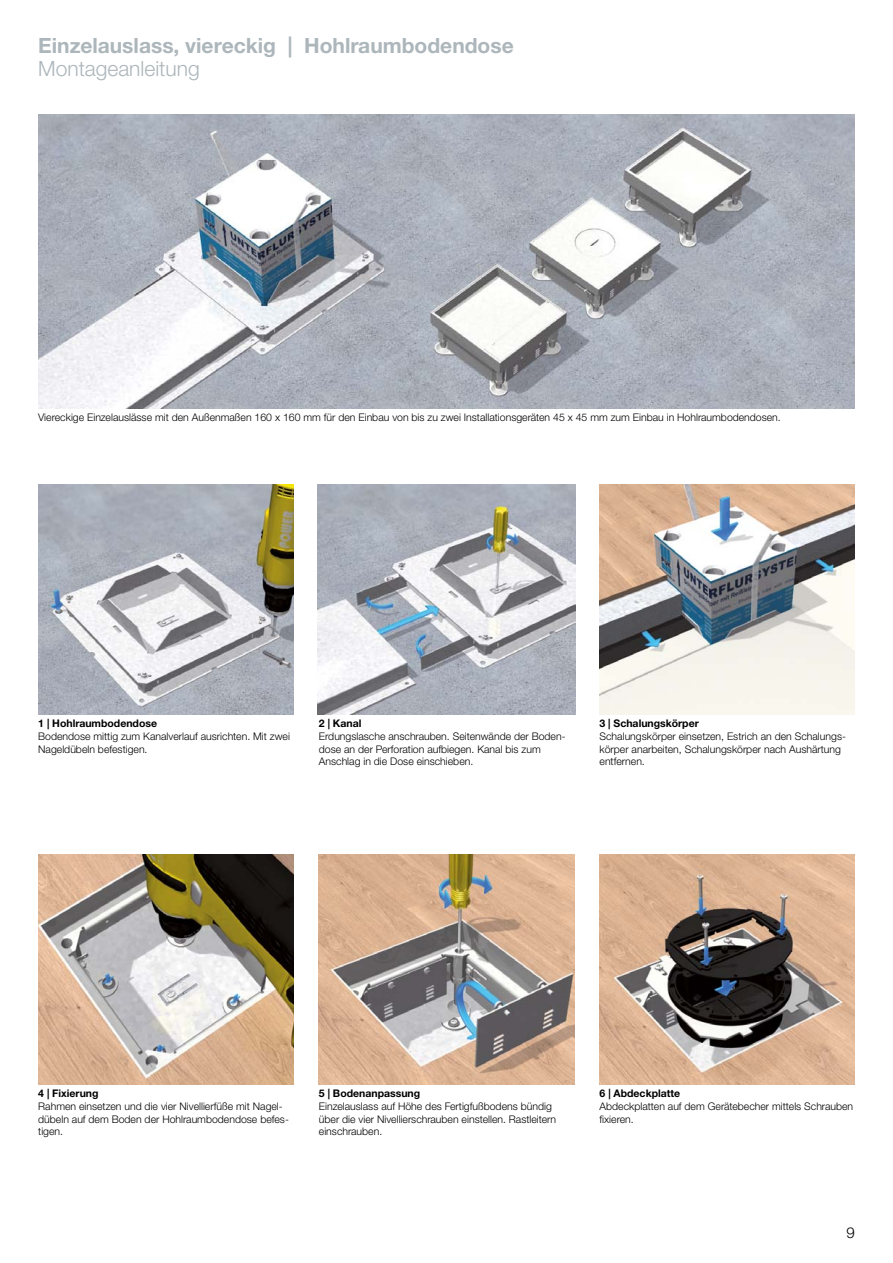
<style>
.page{position:relative;width:893px;height:1263px;background:#fff}
.page>*{position:absolute;margin:0;border:0;box-sizing:border-box;transform-origin:0 0}
.t1{font:700 21px "Helvetica Neue LTW1 G";color:#acb6bb}
.t2{font:300 21px "Helvetica Neue LTW1 G";color:#acb6bb}
.t3{font:300 15px "Helvetica Neue LTW1 G";color:#000}
.t4{font:300 10.5px/12.8px "Helvetica Neue LTW1 G";color:#000}
.t5{font:700 10.5px "Helvetica Neue LTW1 G";color:#000}
</style>
<div class="page">
<img style="left:600px;top:855px;width:255px;height:229px">
<img style="left:319px;top:855px;width:255px;height:229px">
<img style="left:38px;top:855px;width:255px;height:229px">
<img style="left:600px;top:485px;width:255px;height:229px">
<img style="left:318px;top:485px;width:257px;height:229px">
<img style="left:38px;top:485px;width:255px;height:229px">
<img style="left:38px;top:115px;width:817px;height:293px">
<h1 class="t1" style="left:38px;top:33px;width:477px">Einzelauslass, viereckig | Hohlraumbodendose</h1>
<h1 class="t2" style="left:38px;top:55px;width:163px">Montageanleitung</h1>
<p class="t4" style="left:38px;top:411px;width:744px">Viereckige Einzelauslässe mit den Außenmaßen 160 x 160 mm für den Einbau von bis zu zwei Installationsgeräten 45 x 45 mm zum Einbau in Hohlraum bodendosen.</p>
<p class="t5" style="left:38px;top:717px;width:120px">1 | Hohlraumbodendose</p>
<p class="t4" style="left:38px;top:730px;width:253px">Bodendose mittig zum Kanalverlauf aus richten. Mit zwei<br>Nageldübeln befestigen.</p>
<p class="t5" style="left:319px;top:717px;width:44px">2 | Kanal</p>
<p class="t4" style="left:319px;top:730px;width:248px">Erdungslasche anschrauben. Seitenwände der Boden&shy;dose an der Perforation aufbiegen. Kanal bis zum<br>Anschlag in die Dose einschieben.</p>
<p class="t5" style="left:600px;top:717px;width:101px">3 | Schalungskörper</p>
<p class="t4" style="left:600px;top:730px;width:248px">Schalungskörper einsetzen, Estrich an den Schalungs&shy;körper anarbeiten, Schalungs körper nach Aushärtung entfernen.</p>
<p class="t5" style="left:38px;top:1087px;width:62px">4 | Fixierung</p>
<p class="t4" style="left:38px;top:1100px;width:252px">Rahmen einsetzen und die vier Nivellierfüße mit Nagel&shy;dübeln auf dem Boden der Hohlraum bodendose befes&shy;tigen.</p>
<p class="t5" style="left:319px;top:1087px;width:103px">5 | Bodenanpassung</p>
<p class="t4" style="left:319px;top:1100px;width:239px">Einzelauslass auf Höhe des Fertigfußbodens bündig über die vier Nivellierschrauben einstellen. Rastleitern einschrauben.</p>
<p class="t5" style="left:600px;top:1087px;width:82px">6 | Abdeckplatte</p>
<p class="t4" style="left:600px;top:1100px;width:255px">Abdeckplatten auf dem Gerätebecher mittels Schrauben fixieren.</p>
<h2 class="t3" style="left:846px;top:1223px;width:10px">9</h2>
</div>
